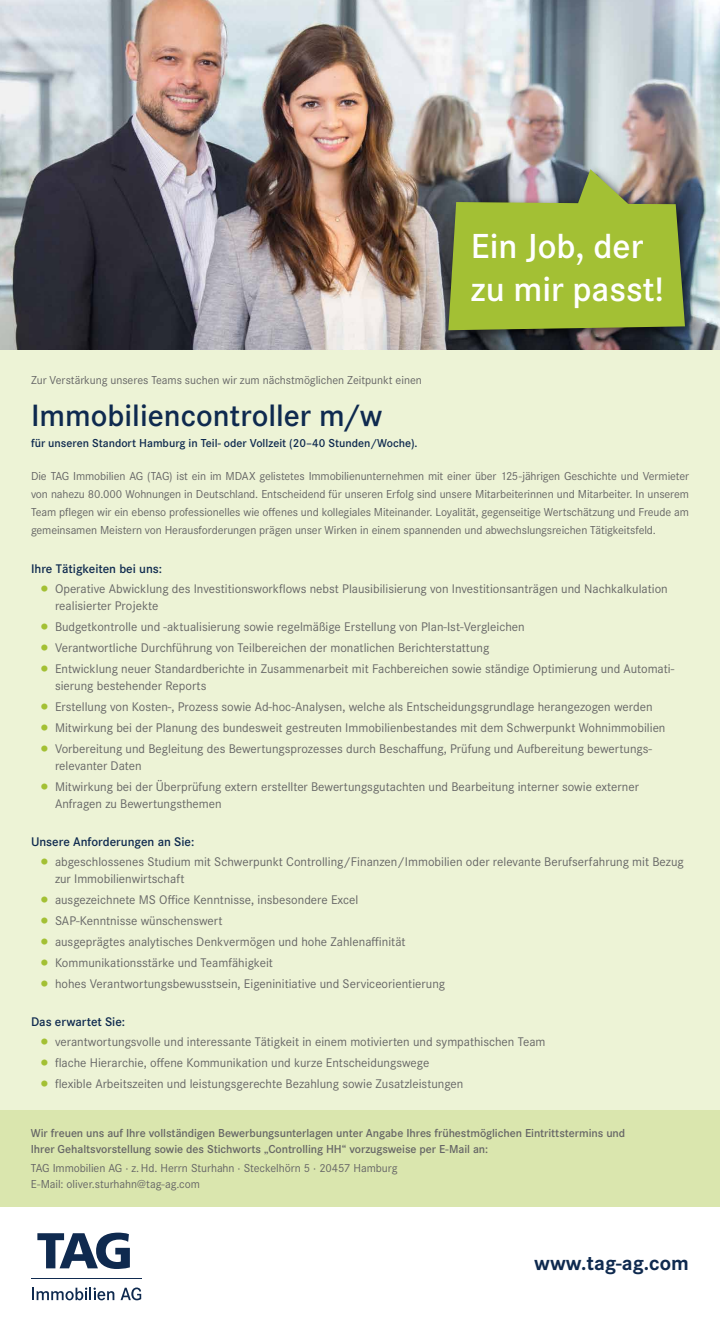
<style>
.page{position:relative;width:720px;height:1325px;background:#fff}
.page>*{position:absolute;margin:0;border:0;box-sizing:border-box;transform-origin:0 0}
.t1{font:600 36.1px/43.3px "Corporate S";color:#fff}
.t2{font:600 32px "Corporate S";color:#0f2a4f}
.t3{font:700 21.2px "Corporate S";color:#0f2a4f}
.t4{font:13px/17px "Corporate S";color:#666}
.t5{font:600 13px "Corporate S";color:#0f2a4f}
.t6{font:12px/18px "Corporate S";letter-spacing:-.005em;color:#666;text-align:justify}
.t7{font:600 12px/16px "Corporate S";letter-spacing:-.005em;color:#666}
.t8{font:600 12px "Corporate S";color:#0f2a4f}
.s1{font-size:22px;color:#a3c034}
</style>
<div class="page">
<img style="left:0;top:0;width:720px;height:350px">
<div style="left:0;top:350px;width:720px;height:760px;background:#edf3d6"></div>
<div style="left:0;top:1110px;width:720px;height:96px;background:#dae6ae"></div>
<svg style="left:37px;top:1233px;width:93px;height:36px"></svg>
<svg style="left:32px;top:1288px;width:82px;height:12px"></svg>
<svg style="left:121px;top:1288px;width:20px;height:12px"></svg>
<hr style="left:31px;top:1278px;width:110px;height:1px;background:#0f2a4f">
<div style="left:441px;top:163px;width:258px;height:182px;background:#000;opacity:.35"></div>
<div style="left:443px;top:165px;width:253px;height:176px;background:#000;opacity:.35"></div>
<svg style="left:448px;top:169px;width:237px;height:161px;background:#97ad42"></svg>
<h1 class="t1" style="left:471px;top:225px;width:194px">Ein Job, der zu mir passt!</h1>
<p class="t6" style="left:31px;top:372px;width:392px">Zur Verstärkung unseres Teams suchen wir zum nächstmöglichen Zeitpunkt einen</p>
<h2 class="t2" style="left:31px;top:397px;width:353px">Immobiliencontroller m/w</h2>
<p class="t8" style="left:31px;top:437px;width:388px">für unseren Standort Hamburg in Teil- oder Vollzeit (20–40 Stunden/Woche).</p>
<p class="t6" style="left:31px;top:467px;width:660px">Die TAG Immobilien AG (TAG) ist ein im MDAX gelistetes Immobilienunternehmen mit einer über 125-jährigen Geschichte und Vermieter von nahezu 80.000 Wohnungen in Deutschland. Entscheidend für unseren Erfolg sind unsere Mitarbeiterinnen und Mitarbeiter. In unserem Team pflegen wir ein ebenso professionelles wie offenes und kollegiales Miteinander. Loyalität, gegenseitige Wertschätzung und Freude am gemeinsamen Meistern von Herausforderungen prägen unser Wirken in einem spannenden und abwechslungsreichen Tätigkeitsfeld.</p>
<p class="t5" style="left:31px;top:561px;width:133px">Ihre Tätigkeiten bei uns:</p>
<p class="t4" style="left:55px;top:580px;width:614px;text-indent:-18px"><span class="s1">•</span> Operative Abwicklung des Investitionsworkflows nebst Plausibilisierung von Investitionsanträgen und Nachkalkulation realisierter Projekte</p>
<p class="t4" style="left:37px;top:618px;width:489px"><span class="s1">•</span> Budgetkontrolle und -aktualisierung sowie regelmäßige Erstellung von Plan-Ist-Vergleichen</p>
<p class="t4" style="left:37px;top:639px;width:454px"><span class="s1">•</span> Verantwortliche Durchführung von Teilbereichen der monatlichen Berichterstattung</p>
<p class="t4" style="left:55px;top:660px;width:621px;text-indent:-18px"><span class="s1">•</span> Entwicklung neuer Standardberichte in Zusammenarbeit mit Fachbereichen sowie ständige Optimierung und Automati&shy;sierung bestehender Reports</p>
<p class="t4" style="left:37px;top:698px;width:617px"><span class="s1">•</span> Erstellung von Kosten-, Prozess sowie Ad-hoc-Analysen, welche als Entscheidungsgrundlage herangezogen werden</p>
<p class="t4" style="left:37px;top:719px;width:630px"><span class="s1">•</span> Mitwirkung bei der Planung des bundesweit gestreuten Immobilienbestandes mit dem Schwerpunkt Wohnimmobilien</p>
<p class="t4" style="left:55px;top:740px;width:599px;text-indent:-18px"><span class="s1">•</span> Vorbereitung und Begleitung des Bewertungsprozesses durch Beschaffung, Prüfung und Aufbereitung bewertungs&shy;relevanter Daten</p>
<p class="t4" style="left:55px;top:778px;width:585px;text-indent:-18px"><span class="s1">•</span> Mitwirkung bei der Überprüfung extern erstellter Bewertungsgutachten und Bearbeitung interner sowie externer<br>Anfragen zu Bewertungsthemen</p>
<p class="t5" style="left:31px;top:834px;width:165px">Unsere Anforderungen an Sie:</p>
<p class="t4" style="left:55px;top:853px;width:630px;text-indent:-18px"><span class="s1">•</span> abgeschlossenes Studium mit Schwerpunkt Controlling/Finanzen/Immobilien oder relevante Berufserfahrung mit Bezug zur Immobilienwirtschaft</p>
<p class="t4" style="left:37px;top:891px;width:323px"><span class="s1">•</span> ausgezeichnete MS Office Kenntnisse, insbesondere Excel</p>
<p class="t4" style="left:37px;top:912px;width:187px"><span class="s1">•</span> SAP-Kenntnisse wünschenswert</p>
<p class="t4" style="left:37px;top:933px;width:370px"><span class="s1">•</span> ausgeprägtes analytisches Denkvermögen und hohe Zahlenaffinität</p>
<p class="t4" style="left:37px;top:954px;width:237px"><span class="s1">•</span> Kommunikationsstärke und Teamfähigkeit</p>
<p class="t4" style="left:37px;top:975px;width:410px"><span class="s1">•</span> hohes Verantwortungsbewusstsein, Eigeninitiative und Serviceorientierung</p>
<p class="t5" style="left:31px;top:1014px;width:96px">Das erwartet Sie:</p>
<p class="t4" style="left:37px;top:1033px;width:510px"><span class="s1">•</span> verantwortungsvolle und interessante Tätigkeit in einem motivierten und sympathischen Team</p>
<p class="t4" style="left:37px;top:1054px;width:394px"><span class="s1">•</span> flache Hierarchie, offene Kommunikation und kurze Entscheidungswege</p>
<p class="t4" style="left:37px;top:1075px;width:428px"><span class="s1">•</span> flexible Arbeitszeiten und leistungsgerechte Bezahlung sowie Zusatzleistungen</p>
<p class="t7" style="left:31px;top:1126px;width:596px">Wir freuen uns auf Ihre vollständigen Bewerbungsunterlagen unter Angabe Ihres frühestmöglichen Eintrittstermins und<br>Ihrer Gehaltsvorstellung sowie des Stichworts „Controlling HH“ vorzugsweise per E-Mail an:</p>
<p class="t6" style="left:31px;top:1161px;width:368px;line-height:16px">TAG Immobilien AG · z. Hd. Herrn Sturhahn · Steckelhörn 5 · 20457 Hamburg<br>E-Mail: oliver.sturhahn@tag-ag.com</p>
<h3 class="t3" style="left:534px;top:1251px;width:156px">www.tag-ag.com</h3>
</div>
